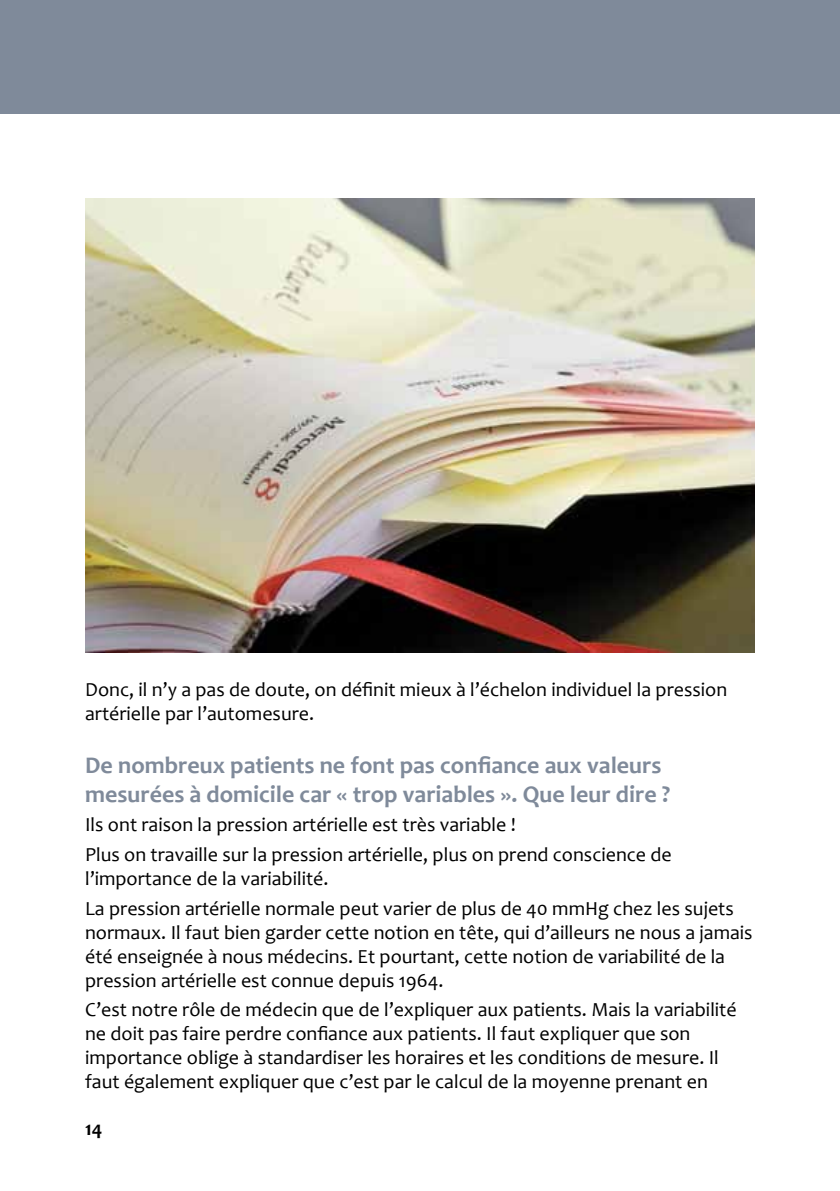
<style>
.page{position:relative;width:840px;height:1191px;background:#fff}
.page>*{position:absolute;margin:0;border:0;box-sizing:border-box;transform-origin:0 0}
.t1{font:700 24px/28.8px "Candara";color:#7f8a9a}
.t2{font:20px/24px "Candara";color:#000}
.t3{font:700 20px "Candara";color:#000}
</style>
<div class="page">
<img style="left:85px;top:198px;width:669px;height:454px">
<div style="left:0;top:0;width:839px;height:113px;background:#7f8a9a"></div>
<p class="t2" style="left:85px;top:677px;width:643px">Donc, il n’y a pas de doute, on définit mieux à l’échelon individuel la pression artérielle par l’automesure.</p>
<p class="t1" style="left:85px;top:750px;width:586px">De nombreux patients ne font pas confiance aux valeurs mesurées à domicile car « trop variables ». Que leur dire ?</p>
<p class="t2" style="left:85px;top:810px;width:588px;line-height:29.6px">Ils ont raison la pression artérielle est très variable !<br>Plus on travaille sur la pression artérielle, plus on prend conscience de</p>
<p class="t2" style="left:85px;top:863px;width:650px;line-height:29.6px">l’importance de la variabilité.<br>La pression artérielle normale peut varier de plus de 40 mmHg chez les sujets</p>
<p class="t2" style="left:85px;top:920px;width:668px">normaux. Il faut bien garder cette notion en tête, qui d’ailleurs ne nous a jamais été enseignée à nous médecins. Et pourtant, cette notion de variabilité de la pression artérielle est connue depuis 1964.</p>
<p class="t2" style="left:85px;top:997px;width:652px">C’est notre rôle de médecin que de l’expliquer aux patients. Mais la variabilité ne doit pas faire perdre confiance aux patients. Il faut expliquer que son importance oblige à standardiser les horaires et les conditions de mesure. Il faut également expliquer que c’est par le calcul de la moyenne prenant en</p>
<p class="t3" style="left:85px;top:1115px;width:19px">14</p>
</div>
